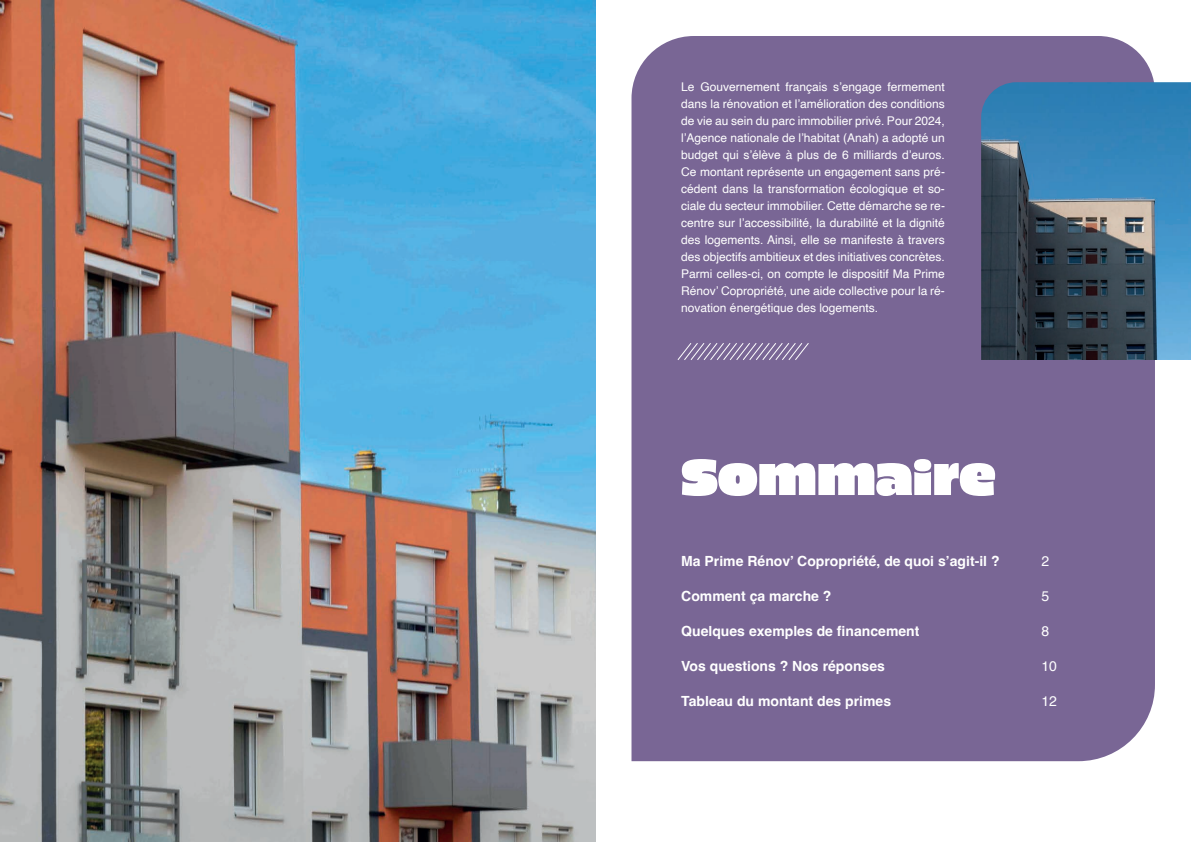
<style>
.page{position:relative;width:1191px;height:842px;background:#fff}
.page>*{position:absolute;margin:0;border:0;box-sizing:border-box;transform-origin:0 0}
.t1{font:50px "Piepie";color:#fff}
.t2{font:700 14px "Helvetica";color:#fff}
.t3{font:14px "Helvetica";color:#fff}
.t4{font:12px/17px "Helvetica";color:#fff;text-align:justify}
</style>
<div class="page">
<div style="left:631px;top:36px;width:524px;height:725px;background:#796695"></div>
<img style="left:981px;top:82px;width:210px;height:278px">
<img style="left:0;top:0;width:595px;height:842px">
<svg style="left:677px;top:342px;width:132px;height:18px;background:#8f7fa6"></svg>
<p class="t4" style="left:681px;top:79px;width:265px">Le Gouvernement français s’engage fermement dans la rénovation et l’amélioration des conditions de vie au sein du parc immobilier privé. Pour 2024, l’Agence nationale de l’habitat (Anah) a adopté un budget qui s’élève à plus de 6 milliards d’euros.<br>Ce montant représente un engagement sans pré&shy;cédent dans la transformation écologique et so&shy;ciale du secteur immobilier. Cette démarche se re&shy;centre sur l’accessibilité, la durabilité et la dignité des logements. Ainsi, elle se manifeste à travers des objectifs ambitieux et des initiatives concrètes.<br>Parmi celles-ci, on compte le dispositif Ma Prime Rénov’ Copropriété, une aide collective pour la ré&shy;novation énergétique des logements.</p>
<h1 class="t1" style="left:681px;top:441px;width:316px">SOMMAIRE</h1>
<p class="t2" style="left:681px;top:553px;width:320px">Ma Prime Rénov’ Copropriété, de quoi s’agit-il ?</p>
<p class="t3" style="left:1041px;top:550px;width:9px">2</p>
<p class="t2" style="left:681px;top:588px;width:152px">Comment ça marche ?</p>
<p class="t3" style="left:1041px;top:585px;width:9px">5</p>
<p class="t2" style="left:681px;top:623px;width:240px">Quelques exemples de financement</p>
<p class="t3" style="left:1041px;top:620px;width:9px">8</p>
<p class="t2" style="left:681px;top:658px;width:205px">Vos questions ? Nos réponses</p>
<p class="t3" style="left:1041px;top:655px;width:17px">10</p>
<p class="t2" style="left:681px;top:693px;width:211px">Tableau du montant des primes</p>
<p class="t3" style="left:1041px;top:690px;width:17px">12</p>
</div>
